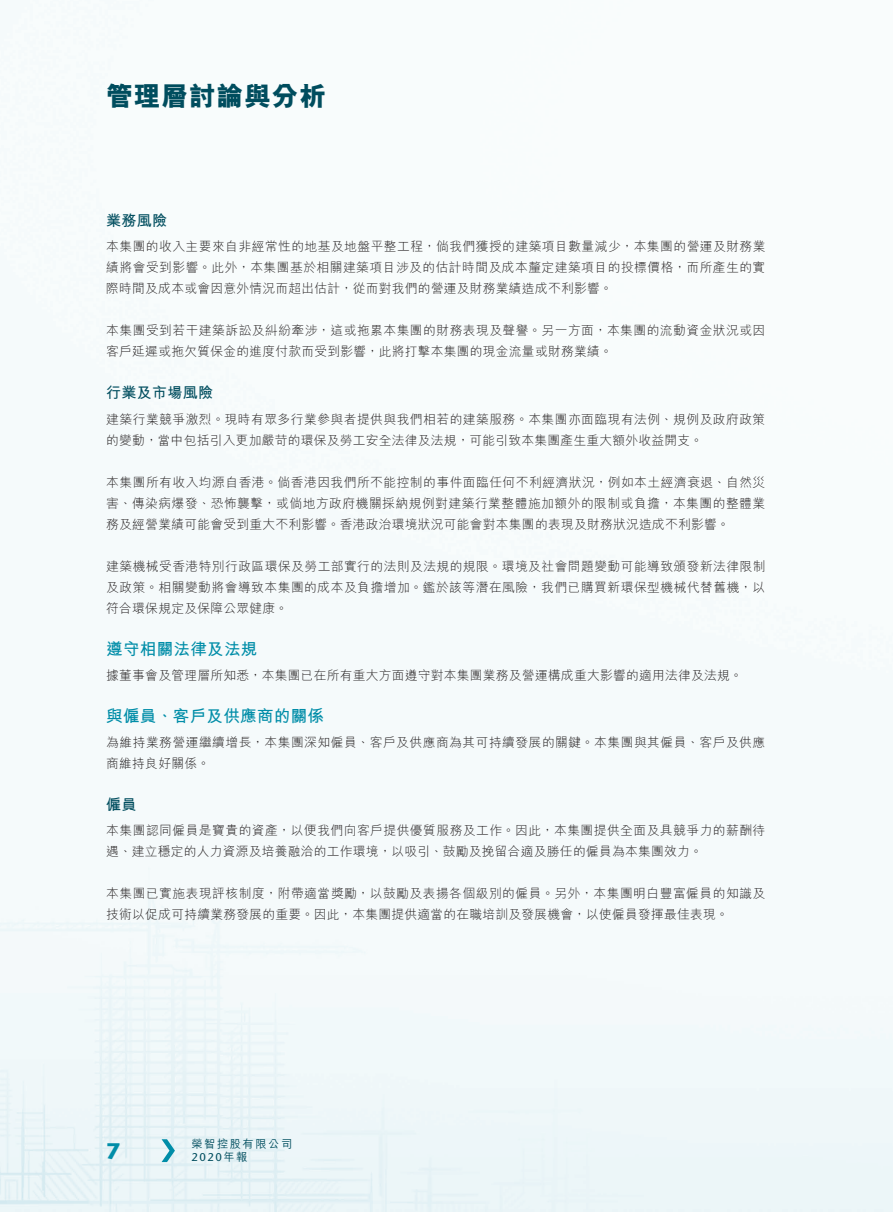
<style>
.page{position:relative;width:893px;height:1212px;background:#fff}
.page>*{position:absolute;margin:0;border:0;box-sizing:border-box;transform-origin:0 0}
.t1{font:800 27px "M Hei HK";letter-spacing:.02em;color:#004d5e}
.t2{font:700 22.5px "Stone Sans Std";color:#008da8}
._01_H1{font:700 16.5px "M Hei HK";letter-spacing:.02em;color:#008da8}
._02_H2{font:700 15px "M Hei HK";letter-spacing:.02em;color:#004d5e}
._00_txt{font:300 12.75px/21px "M Hei HK";letter-spacing:.02em;color:#231f20;text-align:justify}
._00_txt-2{font:300 12.75px/21px "M Hei HK";letter-spacing:.04em;color:#231f20}
.t3{font:500 11.25px "M Hei HK";letter-spacing:.14em;color:#004d5e}
.t4{font:500 11.25px "Stone Sans Std";color:#004d5e}
.s1{font-family:"M Hei HK"}
</style>
<div class="page">
<div style="left:0;top:866px;width:893px;height:346px;background:#f1f9fa"></div>
<svg style="left:162px;top:1139px;width:13px;height:23px"></svg>
<h1 class="t1" style="left:106px;top:82px;width:221px">管理層討論與分析</h1>
<p class="_02_H2" style="left:106px;top:210px;width:62px">業務風險</p>
<p class="_00_txt" style="left:106px;top:236px;width:661px">本集團的收入主要來自非經常性的地基及地盤平整工程，倘我們獲授的建築項目數量減少，本集團的營運及財務業績將會受到影響。此外，本集團基於相關建築項目涉及的估計時間及成本釐定建築項目的投標價格，而所產生的實際時間及成本或會因意外情況而超出估計，從而對我們的營運及財務業績造成不利影響。</p>
<p class="_00_txt-2" style="left:106px;top:320px;width:661px">本集團受到若干建築訴訟及糾紛牽涉，這或拖累本集團的財務表現及聲譽。另一方面，本集團的流動資金狀況或因客戶延遲或拖欠質保金的進度付款而受到影響，此將打擊本集團的現金流量或財務業績。</p>
<p class="_02_H2" style="left:106px;top:382px;width:108px">行業及市場風險</p>
<p class="_00_txt-2" style="left:106px;top:408px;width:661px">建築行業競爭激烈。現時有眾多行業參與者提供與我們相若的建築服務。本集團亦面臨現有法例、規例及政府政策的變動，當中包括引入更加嚴苛的環保及勞工安全法律及法規，可能引致本集團產生重大額外收益開支。</p>
<p class="_00_txt" style="left:106px;top:471px;width:661px">本集團所有收入均源自香港。倘香港因我們所不能控制的事件面臨任何不利經濟狀況，例如本土經濟衰退、自然災害、傳染病爆發、恐怖襲擊，或倘地方政府機關採納規例對建築行業整體施加額外的限制或負擔，本集團的整體業務及經營業績可能會受到重大不利影響。香港政治環境狀況可能會對本集團的表現及財務狀況造成不利影響。</p>
<p class="_00_txt" style="left:106px;top:555px;width:661px">建築機械受香港特別行政區環保及勞工部實行的法則及法規的規限。環境及社會問題變動可能導致頒發新法律限制及政策。相關變動將會導致本集團的成本及負擔增加。鑑於該等潛在風險，我們已購買新環保型機械代替舊機，以符合環保規定及保障公眾健康。</p>
<p class="_01_H1" style="left:106px;top:636px;width:153px">遵守相關法律及法規</p>
<p class="_00_txt" style="left:106px;top:664px;width:638px">據董事會及管理層所知悉，本集團已在所有重大方面遵守對本集團業務及營運構成重大影響的適用法律及法規。</p>
<p class="_01_H1" style="left:106px;top:704px;width:219px">與僱員、客戶及供應商的關係</p>
<p class="_00_txt-2" style="left:106px;top:732px;width:660px">為維持業務營運繼續增長，本集團深知僱員、客戶及供應商為其可持續發展的關鍵。本集團與其僱員、客戶及供應商維持良好關係。</p>
<p class="_02_H2" style="left:106px;top:794px;width:32px">僱員</p>
<p class="_00_txt-2" style="left:106px;top:820px;width:661px">本集團認同僱員是寶貴的資產，以便我們向客戶提供優質服務及工作。因此，本集團提供全面及具競爭力的薪酬待遇、建立穩定的人力資源及培養融洽的工作環境，以吸引、鼓勵及挽留合適及勝任的僱員為本集團效力。</p>
<p class="_00_txt-2" style="left:106px;top:883px;width:660px">本集團已實施表現評核制度，附帶適當獎勵，以鼓勵及表揚各個級別的僱員。另外，本集團明白豐富僱員的知識及技術以促成可持續業務發展的重要。因此，本集團提供適當的在職培訓及發展機會，以使僱員發揮最佳表現。</p>
<h2 class="t2" style="left:106px;top:1137px;width:16px">7</h2>
<p class="t3" style="left:191px;top:1135px;width:103px">榮智控股有限公司</p>
<p class="t4" style="left:191px;top:1150px;width:58px">2020<span class="s1">年報</span></p>
</div>
